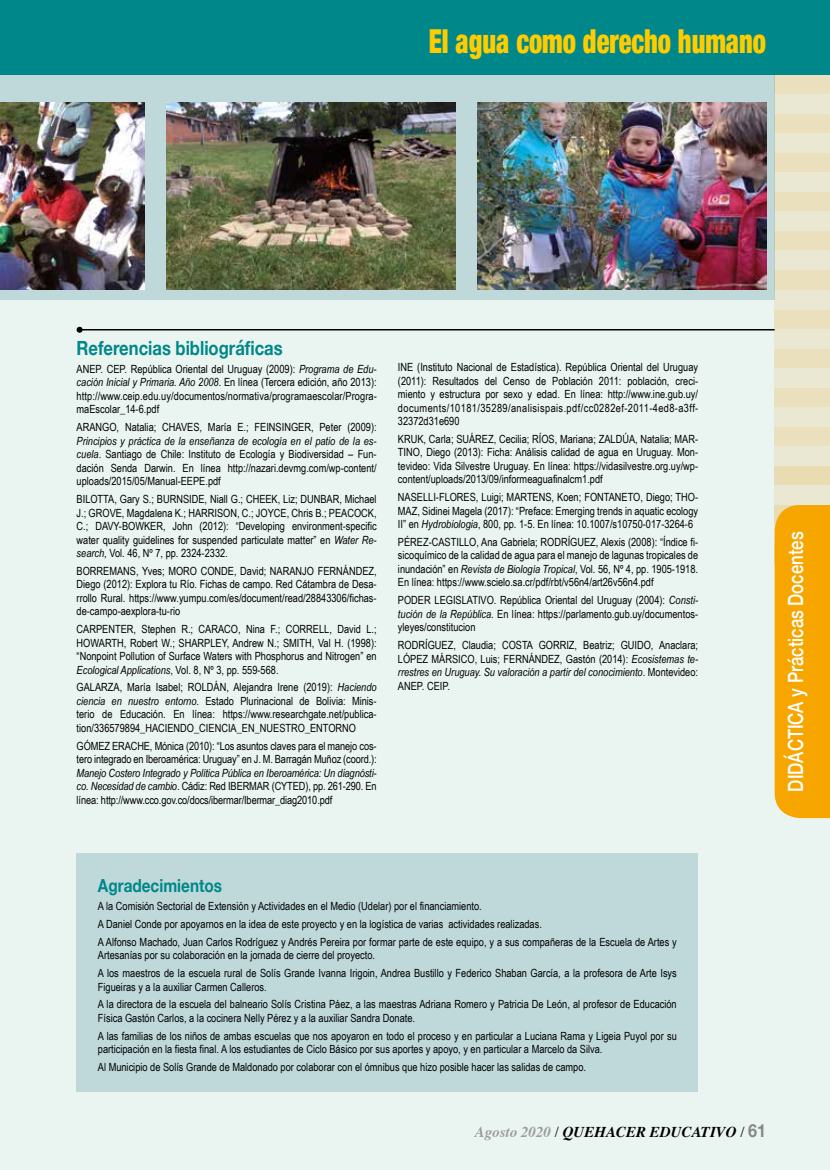
<style>
.page{position:relative;width:830px;height:1170px;background:#fff}
.page>*{position:absolute;margin:0;border:0;box-sizing:border-box;transform-origin:0 0}
.t1{font:900 condensed 33px "Helvetica Neue";color:#fc0;scale:.8 1}
.t2{font:500 21px "Helvetica Neue";color:#fff;scale:.8 1}
.t3{font:700 19.5px "Helvetica Neue";color:#008789;scale:.85 1}
.t4{font:700 18px "Helvetica Neue";color:#008789;scale:.85 1}
.t5{font:italic 700 15px "Times";color:#000}
.t6{font:11.25px/13.5px "Arial Narrow";color:#000;text-align:justify}
.s1{font-style:italic}
.s2{color:#9d9d9c}
.s3{font-weight:400;font-style:normal}
.s4{font-family:"Helvetica Neue";font-style:normal;font-size:18px;color:#878787}
</style>
<div class="page">
<div style="left:0;top:0;width:829px;height:1169px;background:#eaf5f1"></div>
<div style="left:0;top:0;width:774px;height:300px;background:#bfd9db"></div>
<div style="left:774px;top:74px;width:55px;height:20px;background:#eae0be"></div>
<div style="left:774px;top:153px;width:55px;height:19px;background:#eae0be"></div>
<div style="left:774px;top:270px;width:55px;height:20px;background:#eae0be"></div>
<div style="left:774px;top:387px;width:55px;height:20px;background:#eae0be"></div>
<div style="left:774px;top:114px;width:55px;height:19px;background:#eae0be"></div>
<div style="left:774px;top:231px;width:55px;height:19px;background:#eae0be"></div>
<div style="left:774px;top:348px;width:55px;height:20px;background:#eae0be"></div>
<div style="left:774px;top:192px;width:55px;height:19px;background:#eae0be"></div>
<div style="left:774px;top:309px;width:55px;height:20px;background:#eae0be"></div>
<div style="left:774px;top:426px;width:55px;height:20px;background:#eae0be"></div>
<div style="left:774px;top:466px;width:55px;height:19px;background:#e9dcb3"></div>
<div style="left:774px;top:94px;width:55px;height:20px;background:#eae8d3"></div>
<div style="left:774px;top:172px;width:55px;height:20px;background:#eae8d3"></div>
<div style="left:774px;top:290px;width:55px;height:19px;background:#eae8d3"></div>
<div style="left:774px;top:407px;width:55px;height:19px;background:#eae8d3"></div>
<div style="left:774px;top:133px;width:55px;height:20px;background:#eae8d3"></div>
<div style="left:774px;top:250px;width:55px;height:20px;background:#eae8d3"></div>
<div style="left:774px;top:368px;width:55px;height:19px;background:#eae8d3"></div>
<div style="left:774px;top:211px;width:55px;height:20px;background:#eae8d3"></div>
<div style="left:774px;top:329px;width:55px;height:19px;background:#eae8d3"></div>
<div style="left:774px;top:446px;width:55px;height:20px;background:#eae8d3"></div>
<div style="left:774px;top:485px;width:55px;height:20px;background:#eae8d3"></div>
<div style="left:774px;top:505px;width:55px;height:313px;background:#f7a600"></div>
<div style="left:77px;top:853px;width:620px;height:238px;background:#bfd9db"></div>
<hr style="left:80px;top:329px;width:694px;height:1px;background:#000">
<svg style="left:77px;top:327px;width:6px;height:6px"></svg>
<img style="left:0;top:102px;width:144px;height:188px">
<img style="left:167px;top:102px;width:288px;height:188px">
<img style="left:477px;top:102px;width:288px;height:188px">
<div style="left:0;top:0;width:829px;height:74px;background:#008789"></div>
<h1 class="t1" style="left:428px;top:14px;width:423px">El agua como derecho humano</h1>
<h3 class="t3" style="left:77px;top:333px;width:244px">Referencias bibliográficas</h3>
<p class="t6" style="left:77px;top:362px;width:301px">ANEP. CEP. República Oriental del Uruguay (2009): <span class="s1">Programa de Edu&shy;cación Inicial y Primaria. Año 2008</span>. En línea (Tercera edición, año 2013): http://www.ceip.edu.uy/documentos/normativa/programaescolar/Progra&shy;maEscolar_14-6.pdf</p>
<p class="t6" style="left:77px;top:420px;width:301px">ARANGO, Natalia; CHAVES, María E.; FEINSINGER, Peter (2009):</p>
<p class="t6" style="left:77px;top:433px;width:301px"><span class="s1">Principios y práctica de la enseñanza de ecología en el patio de la es&shy;cuela</span>. Santiago de Chile: Instituto de Ecología y Biodiversidad – Fun&shy;dación Senda Darwin. En línea http://nazari.devmg.com/wp-content/ uploads/2015/05/Manual-EEPE.pdf</p>
<p class="t6" style="left:77px;top:492px;width:301px">BILOTTA, Gary S.; BURNSIDE, Niall G.; CHEEK, Liz; DUNBAR, Michael J.; GROVE, Magdalena K.; HARRISON, C.; JOYCE, Chris B.; PEACOCK, C.; DAVY-BOWKER, John (2012): “Developing environment-specific water quality guidelines for suspended particulate matter” en <span class="s1">Water Re&shy;search</span>, Vol. 46, Nº 7, pp. 2324-2332.</p>
<p class="t6" style="left:77px;top:563px;width:301px">BORREMANS, Yves; MORO CONDE, David; NARANJO FERNÁNDEZ, Diego (2012): Explora tu Río. Fichas de campo. Red Cátambra de Desa&shy;rrollo Rural. https://www.yumpu.com/es/document/read/28843306/fichas&shy;de-campo-aexplora-tu-rio</p>
<p class="t6" style="left:77px;top:622px;width:301px">CARPENTER, Stephen R.; CARACO, Nina F.; CORRELL, David L.; HOWARTH, Robert W.; SHARPLEY, Andrew N.; SMITH, Val H. (1998): “Nonpoint Pollution of Surface Waters with Phosphorus and Nitrogen” en <span class="s1">Ecological Applications</span>, Vol. 8, Nº 3, pp. 559-568.</p>
<p class="t6" style="left:77px;top:680px;width:301px">GALARZA, María Isabel; ROLDÁN, Alejandra Irene (2019): <span class="s1">Haciendo ciencia en nuestro entorno</span>. Estado Plurinacional de Bolivia: Minis&shy;terio de Educación. En línea: https://www.researchgate.net/publica&shy;tion/336579894_HACIENDO_CIENCIA_EN_NUESTRO_ENTORNO</p>
<p class="t6" style="left:77px;top:738px;width:301px">GÓMEZ ERACHE, Mónica (2010): “Los asuntos claves para el manejo cos&shy;tero integrado en Iberoamérica: Uruguay” en J. M. Barragán Muñoz (coord.):</p>
<p class="t6" style="left:77px;top:765px;width:301px"><span class="s1">Manejo Costero Integrado y Política Pública en Iberoamérica: Un diagnósti&shy;co. Necesidad de cambio</span>. Cádiz: Red IBERMAR (CYTED), pp. 261-290. En línea: http://www.cco.gov.co/docs/ibermar/Ibermar_diag2010.pdf</p>
<p class="t6" style="left:398px;top:360px;width:302px">INE (Instituto Nacional de Estadística). República Oriental del Uruguay (2011): Resultados del Censo de Población 2011: población, creci&shy;miento y estructura por sexo y edad. En línea: http://www.ine.gub.uy/ documents/10181/35289/analisispais.pdf/cc0282ef-2011-4ed8-a3ff-32372d31e690</p>
<p class="t6" style="left:398px;top:431px;width:301px">KRUK, Carla; SUÁREZ, Cecilia; RÍOS, Mariana; ZALDÚA, Natalia; MAR-TINO, Diego (2013): Ficha: Análisis calidad de agua en Uruguay. Mon&shy;tevideo: Vida Silvestre Uruguay. En línea: https://vidasilvestre.org.uy/wp&shy;content/uploads/2013/09/informeaguafinalcm1.pdf</p>
<p class="t6" style="left:398px;top:490px;width:301px">NASELLI-FLORES, Luigi; MARTENS, Koen; FONTANETO, Diego; THO-MAZ, Sidinei Magela (2017): “Preface: Emerging trends in aquatic ecology II” en <span class="s1">Hydrobiologia</span>, 800, pp. 1-5. En línea: 10.1007/s10750-017-3264-6</p>
<p class="t6" style="left:398px;top:534px;width:301px">PÉREZ-CASTILLO, Ana Gabriela; RODRÍGUEZ, Alexis (2008): “Índice fi&shy;sicoquímico de la calidad de agua para el manejo de lagunas tropicales de inundación” en <span class="s1">Revista de Biología Tropical</span>, Vol. 56, Nº 4, pp. 1905-1918.<br>En línea: https://www.scielo.sa.cr/pdf/rbt/v56n4/art26v56n4.pdf</p>
<p class="t6" style="left:398px;top:593px;width:301px">PODER LEGISLATIVO. República Oriental del Uruguay (2004): <span class="s1">Consti&shy;tución de la República</span>. En línea: https://parlamento.gub.uy/documentos&shy;yleyes/constitucion</p>
<p class="t6" style="left:398px;top:637px;width:301px">RODRÍGUEZ, Claudia; COSTA GORRIZ, Beatriz; GUIDO, Anaclara; LÓPEZ MÁRSICO, Luis; FERNÁNDEZ, Gastón (2014): <span class="s1">Ecosistemas te&shy;rrestres en Uruguay. Su valoración a partir del conocimiento</span>. Montevideo:<br>ANEP. CEIP.</p>
<h2 class="t2" style="left:778px;top:791px;width:326px;rotate:-90deg">DIDÁCTICA y Prácticas Docentes</h2>
<h3 class="t4" style="left:98px;top:871px;width:147px">Agradecimientos</h3>
<p class="t6" style="left:98px;top:896px;width:580px;line-height:17.7px;text-align:left">A la Comisión Sectorial de Extensión y Actividades en el Medio (Udelar) por el financiamiento.<br>A Daniel Conde por apoyarnos en la idea de este proyecto y en la logística de varias actividades realizadas.<br>A Alfonso Machado, Juan Carlos Rodríguez y Andrés Pereira por formar parte de este equipo, y a sus compañeras de la Escuela de Artes y</p>
<p class="t6" style="left:98px;top:945px;width:580px;line-height:17.7px">Artesanías por su colaboración en la jornada de cierre del proyecto.<br>A los maestros de la escuela rural de Solís Grande Ivanna Irigoin, Andrea Bustillo y Federico Shaban García, a la profesora de Arte Isys</p>
<p class="t6" style="left:98px;top:977px;width:580px;line-height:17.7px">Figueiras y a la auxiliar Carmen Calleros.<br>A la directora de la escuela del balneario Solís Cristina Páez, a las maestras Adriana Romero y Patricia De León, al profesor de Educación</p>
<p class="t6" style="left:98px;top:1008px;width:580px;line-height:17.7px">Física Gastón Carlos, a la cocinera Nelly Pérez y a la auxiliar Sandra Donate.<br>A las familias de los niños de ambas escuelas que nos apoyaron en todo el proceso y en particular a Luciana Rama y Ligeia Puyol por su</p>
<p class="t6" style="left:98px;top:1039px;width:506px;line-height:17.7px">participación en la fiesta final. A los estudiantes de Ciclo Básico por sus aportes y apoyo, y en particular a Marcelo da Silva.<br>Al Municipio de Solís Grande de Maldonado por colaborar con el ómnibus que hizo posible hacer las salidas de campo.</p>
<h3 class="t5" style="left:474px;top:1117px;width:293px"><span class="s2">Agosto 2020</span> <span class="s3">/</span> QUEHACER EDUCATIVO <span class="s3">/</span> <span class="s4">61</span></h3>
</div>
